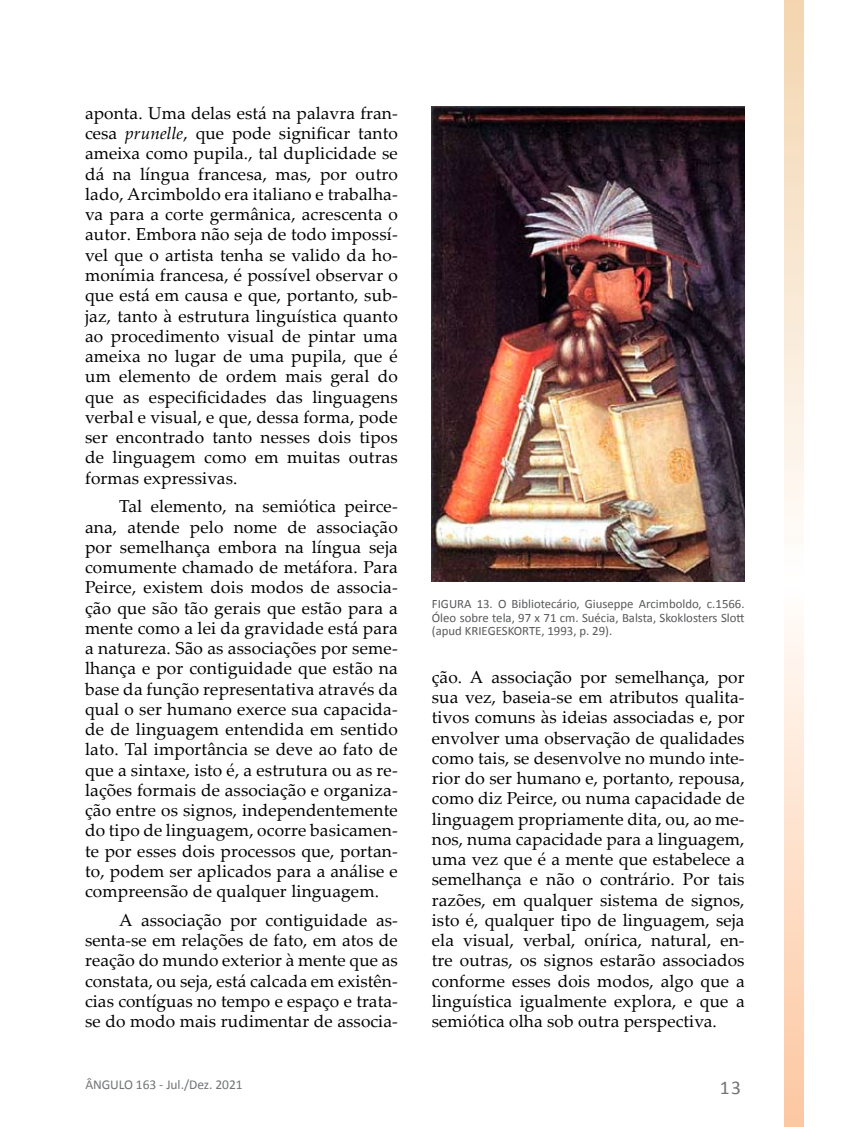
<style>
.page{position:relative;width:851px;height:1127px;background:#fff}
.page>*{position:absolute;margin:0;border:0;box-sizing:border-box;transform-origin:0 0}
.t1{font:19.5px "Calibri";color:#717375}
.t2{font:17.25px/20.2px "Palatino Linotype";letter-spacing:.005em;color:#000;text-align:justify}
.t3{font:13.5px "Calibri";letter-spacing:-.005em;color:#717375}
.t4{font:12.75px/13.5px "Calibri";color:#58595b;text-align:justify}
.s1{font-style:italic}
</style>
<div class="page">
<svg style="left:784px;top:1px;width:19px;height:1125px"></svg>
<img style="left:432px;top:106px;width:312px;height:476px">
<p class="t2" style="left:85px;top:102px;width:314px">aponta. Uma delas está na palavra fran&shy;cesa <span class="s1">prunelle</span>, que pode significar tanto ameixa como pupila., tal duplicidade se dá na língua francesa, mas, por outro lado, Arcimboldo era italiano e trabalha&shy;va para a corte germânica, acrescenta o autor. Embora não seja de todo impossí&shy;vel que o artista tenha se valido da ho&shy;monímia francesa, é possível observar o que está em causa e que, portanto, sub&shy;jaz, tanto à estrutura linguística quanto ao procedimento visual de pintar uma ameixa no lugar de uma pupila, que é um elemento de ordem mais geral do que as especificidades das linguagens verbal e visual, e que, dessa forma, pode ser encontrado tanto nesses dois tipos de linguagem como em muitas outras formas expressivas.</p>
<p class="t2" style="left:85px;top:496px;width:314px;text-indent:34px">Tal elemento, na semiótica peirce&shy;ana, atende pelo nome de associação por semelhança embora na língua seja comumente chamado de metáfora. Para Peirce, existem dois modos de associa&shy;ção que são tão gerais que estão para a mente como a lei da gravidade está para a natureza. São as associações por seme&shy;lhança e por contiguidade que estão na base da função representativa através da qual o ser humano exerce sua capacida&shy;de de linguagem entendida em sentido lato. Tal importância se deve ao fato de que a sintaxe, isto é, a estrutura ou as re&shy;lações formais de associação e organiza&shy;ção entre os signos, independentemente do tipo de linguagem, ocorre basicamen&shy;te por esses dois processos que, portan&shy;to, podem ser aplicados para a análise e compreensão de qualquer linguagem.</p>
<p class="t2" style="left:85px;top:909px;width:314px;text-indent:34px">A associação por contiguidade as&shy;senta-se em relações de fato, em atos de reação do mundo exterior à mente que as constata, ou seja, está calcada em existên&shy;cias contíguas no tempo e espaço e trata&shy;se do modo mais rudimentar de associa-</p>
<p class="t4" style="left:432px;top:597px;width:314px">Figu ra 13. O Bibliotecário, Giuseppe Arcimboldo, c.1566.<br>Óleo sobre tela, 97 x 71 cm. Suécia, Balsta, Skoklosters Slott (apud KRI EGESKORTE, 1993, p. 29).</p>
<p class="t2" style="left:432px;top:666px;width:314px">ção. A associação por semelhança, por sua vez, baseia-se em atributos qualita&shy;tivos comuns às ideias associadas e, por envolver uma observação de qualidades como tais, se desenvolve no mundo inte&shy;rior do ser humano e, portanto, repousa, como diz Peirce, ou numa capacidade de linguagem propriamente dita, ou, ao me&shy;nos, numa capacidade para a linguagem, uma vez que é a mente que estabelece a semelhança e não o contrário. Por tais razões, em qualquer sistema de signos, isto é, qualquer tipo de linguagem, seja ela visual, verbal, onírica, natural, en&shy;tre outras, os signos estarão associados conforme esses dois modos, algo que a linguística igualmente explora, e que a semiótica olha sob outra perspectiva.</p>
<p class="t3" style="left:85px;top:1076px;width:159px">ÂNGULO 163 - Jul./Dez. 2021</p>
<p class="t1" style="left:719px;top:1075px;width:23px">13</p>
</div>
